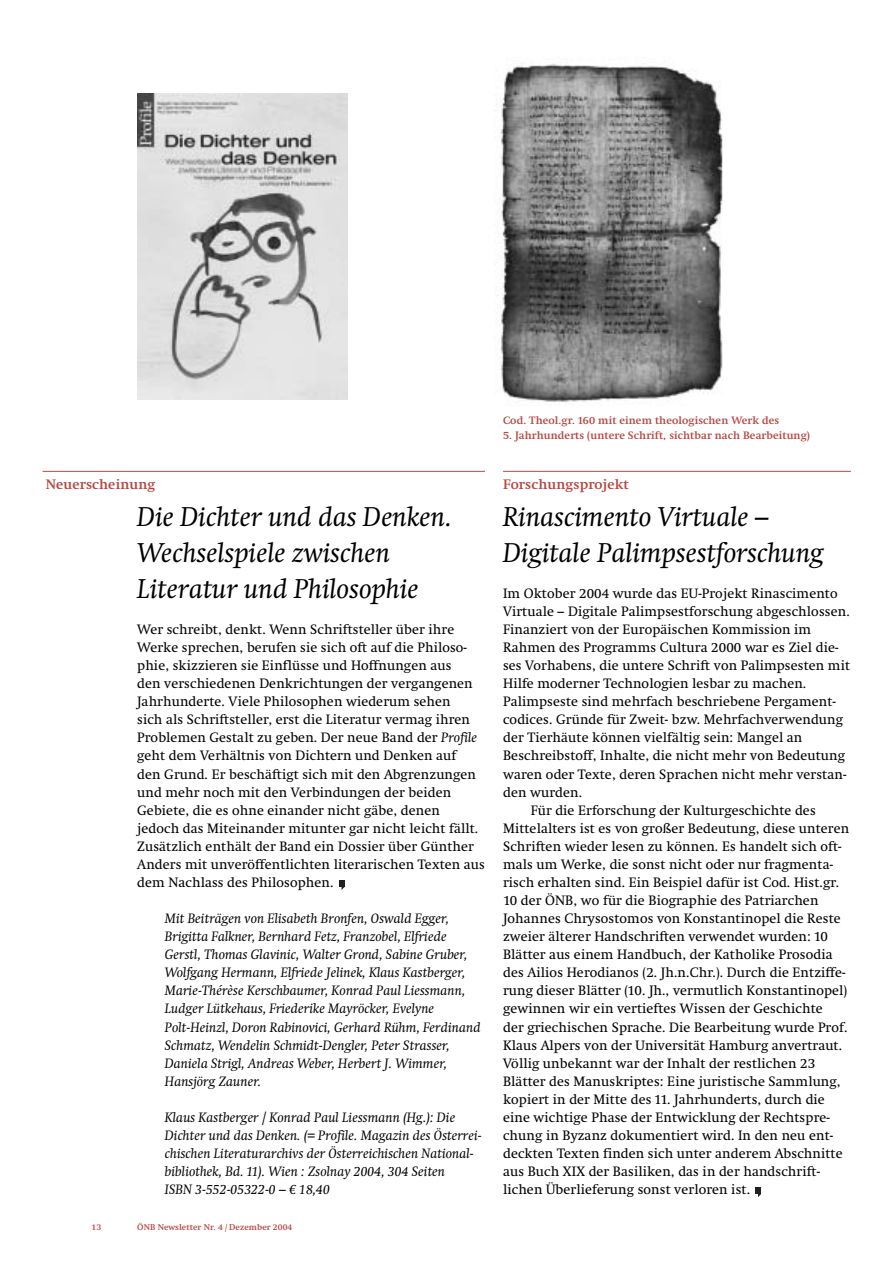
<style>
.page{position:relative;width:893px;height:1263px;background:#fff}
.page>*{position:absolute;margin:0;border:0;box-sizing:border-box;transform-origin:0 0}
.t1{font:italic 27px/36.2px "Swift";letter-spacing:.01em;color:#000}
.t2{font:13.5px/18px "Swift";letter-spacing:.01em;color:#000}
.t3{font:italic 13.5px/18px "Swift";letter-spacing:.01em;color:#000}
.t4{font:700 13.5px "Swift";letter-spacing:.01em;color:#b64743}
.t5{font:700 10.5px "Swift";letter-spacing:.01em;color:#b64743}
.t6{font:700 8.25px "Swift";letter-spacing:.01em;color:#b64743}
.s1{font-style:italic}
</style>
<div class="page">
<hr style="left:43px;top:471px;width:442px;height:1px;background:#b64743">
<hr style="left:503px;top:471px;width:347px;height:1px;background:#b64743">
<div style="left:338px;top:880px;width:6px;height:7px;background:#231f1f"></div>
<svg style="left:755px;top:1188px;width:6px;height:9px"></svg>
<img style="left:494px;top:64px;width:229px;height:339px">
<img style="left:137px;top:93px;width:211px;height:306px">
<p class="t5" style="left:503px;top:417px;width:278px">Cod. Theol.gr. 160 mit einem theologischen Werk des</p>
<p class="t5" style="left:503px;top:431px;width:308px">5. Jahrhunderts (untere Schrift, sichtbar nach Bearbeitung)</p>
<p class="t4" style="left:46px;top:480px;width:111px">Neuerscheinung</p>
<p class="t4" style="left:503px;top:480px;width:127px">Forschungsprojekt</p>
<h1 class="t1" style="left:137px;top:501px;width:316px">Die Dichter und das Denken.<br>Wechselspiele zwischen<br>Literatur und Philosophie</h1>
<p class="t2" style="left:137px;top:622px;width:349px">Wer schreibt, denkt. Wenn Schriftsteller über ihre Werke sprechen, berufen sie sich oft auf die Philoso&shy;phie, skizzieren sie Einflüsse und Hoffnungen aus<br>den verschiedenen Denkrichtungen der vergangenen Jahrhunderte. Viele Philosophen wiederum sehen<br>sich als Schriftsteller, erst die Literatur vermag ihren Problemen Gestalt zu geben. Der neue Band der <span class="s1">Profile </span>geht dem Verhältnis von Dichtern und Denken auf<br>den Grund. Er beschäftigt sich mit den Abgrenzungen und mehr noch mit den Verbindungen der beiden Gebiete, die es ohne einander nicht gäbe, denen jedoch das Miteinander mitunter gar nicht leicht fällt.<br>Zusätzlich enthält der Band ein Dossier über Günther Anders mit unveröffentlichten literarischen Texten aus dem Nachlass des Philosophen.</p>
<p class="t3" style="left:165px;top:911px;width:317px">Mit Beiträgen von Elisabeth Bronfen, Oswald Egger, Brigitta Falkner, Bernhard Fetz, Franzobel, Elfriede Gerstl, Thomas Glavinic, Walter Grond, Sabine Gruber, Wolfgang Hermann, Elfriede Jelinek, Klaus Kastberger, Marie-Thérèse Kerschbaumer, Konrad Paul Liessmann, Ludger Lütkehaus, Friederike Mayröcker, Evelyne Polt-Heinzl, Doron Rabinovici, Gerhard Rühm, Ferdinand Schmatz, Wendelin Schmidt-Dengler, Peter Strasser, Daniela Strigl, Andreas Weber, Herbert J. Wimmer, Hansjörg Zauner.</p>
<p class="t3" style="left:165px;top:1110px;width:318px">Klaus Kastberger / Konrad Paul Liessmann (Hg.): Die Dichter und das Denken. (= Profile. Magazin des Österrei&shy;chischen Literaturarchivs der Österreichischen National&shy;bibliothek, Bd. 11). Wien : Zsolnay 2004, 304 Seiten<br>ISBN 3-552-05322-0 – € 18,40</p>
<p class="t6" style="left:91px;top:1224px;width:11px">13</p>
<p class="t6" style="left:137px;top:1224px;width:157px">ÖNB Newsletter Nr. 4 / Dezember 2004</p>
<h1 class="t1" style="left:503px;top:501px;width:322px">Rinascimento Virtuale –<br>Digitale Palimpsestforschung</h1>
<p class="t2" style="left:503px;top:586px;width:336px">Im Oktober 2004 wurde das EU-Projekt Rinascimento</p>
<p class="t2" style="left:503px;top:604px;width:348px">Virtuale – Digitale Palimpsestforschung abgeschlossen.</p>
<p class="t2" style="left:503px;top:622px;width:309px">Finanziert von der Europäischen Kommission im</p>
<p class="t2" style="left:503px;top:640px;width:337px">Rahmen des Programms Cultura 2000 war es Ziel die-</p>
<p class="t2" style="left:503px;top:658px;width:348px">ses Vorhabens, die untere Schrift von Palimpsesten mit</p>
<p class="t2" style="left:503px;top:676px;width:305px">Hilfe moderner Technologien lesbar zu machen.</p>
<p class="t2" style="left:503px;top:694px;width:334px">Palimpseste sind mehrfach beschriebene Pergament-</p>
<p class="t2" style="left:503px;top:712px;width:341px">codices. Gründe für Zweit- bzw. Mehrfachverwendung</p>
<p class="t2" style="left:503px;top:730px;width:301px">der Tierhäute können vielfältig sein: Mangel an</p>
<p class="t2" style="left:503px;top:748px;width:343px">Beschreibstoff, Inhalte, die nicht mehr von Bedeutung</p>
<p class="t2" style="left:503px;top:766px;width:345px">waren oder Texte, deren Sprachen nicht mehr verstan-</p>
<p class="t2" style="left:503px;top:784px;width:80px">den wurden.</p>
<p class="t2" style="left:530px;top:802px;width:286px">Für die Erforschung der Kulturgeschichte des</p>
<p class="t2" style="left:503px;top:821px;width:348px">Mittelalters ist es von großer Bedeutung, diese unteren</p>
<p class="t2" style="left:503px;top:839px;width:340px">Schriften wieder lesen zu können. Es handelt sich oft-</p>
<p class="t2" style="left:503px;top:857px;width:331px">mals um Werke, die sonst nicht oder nur fragmenta-</p>
<p class="t2" style="left:503px;top:875px;width:337px">risch erhalten sind. Ein Beispiel dafür ist Cod. Hist.gr.</p>
<p class="t2" style="left:503px;top:893px;width:317px">10 der ÖNB, wo für die Biographie des Patriarchen</p>
<p class="t2" style="left:503px;top:911px;width:339px">Johannes Chrysostomos von Konstantinopel die Reste</p>
<p class="t2" style="left:503px;top:929px;width:326px">zweier älterer Handschriften verwendet wurden: 10</p>
<p class="t2" style="left:503px;top:947px;width:331px">Blätter aus einem Handbuch, der Katholike Prosodia</p>
<p class="t2" style="left:503px;top:965px;width:344px">des Ailios Herodianos (2. Jh.n.Chr.). Durch die Entziffe-</p>
<p class="t2" style="left:503px;top:983px;width:346px">rung dieser Blätter (10. Jh., vermutlich Konstantinopel)</p>
<p class="t2" style="left:503px;top:1001px;width:321px">gewinnen wir ein vertieftes Wissen der Geschichte</p>
<p class="t2" style="left:503px;top:1019px;width:346px">der griechischen Sprache. Die Bearbeitung wurde Prof.</p>
<p class="t2" style="left:503px;top:1037px;width:340px">Klaus Alpers von der Universität Hamburg anvertraut.</p>
<p class="t2" style="left:503px;top:1055px;width:314px">Völlig unbekannt war der Inhalt der restlichen 23</p>
<p class="t2" style="left:503px;top:1074px;width:339px">Blätter des Manuskriptes: Eine juristische Sammlung,</p>
<p class="t2" style="left:503px;top:1092px;width:323px">kopiert in der Mitte des 11. Jahrhunderts, durch die</p>
<p class="t2" style="left:503px;top:1110px;width:328px">eine wichtige Phase der Entwicklung der Rechtspre-</p>
<p class="t2" style="left:503px;top:1128px;width:331px">chung in Byzanz dokumentiert wird. In den neu ent-</p>
<p class="t2" style="left:503px;top:1146px;width:341px">deckten Texten finden sich unter anderem Abschnitte</p>
<p class="t2" style="left:503px;top:1164px;width:318px">aus Buch XIX der Basiliken, das in der handschrift-</p>
<p class="t2" style="left:503px;top:1182px;width:248px">lichen Überlieferung sonst verloren ist.</p>
</div>
